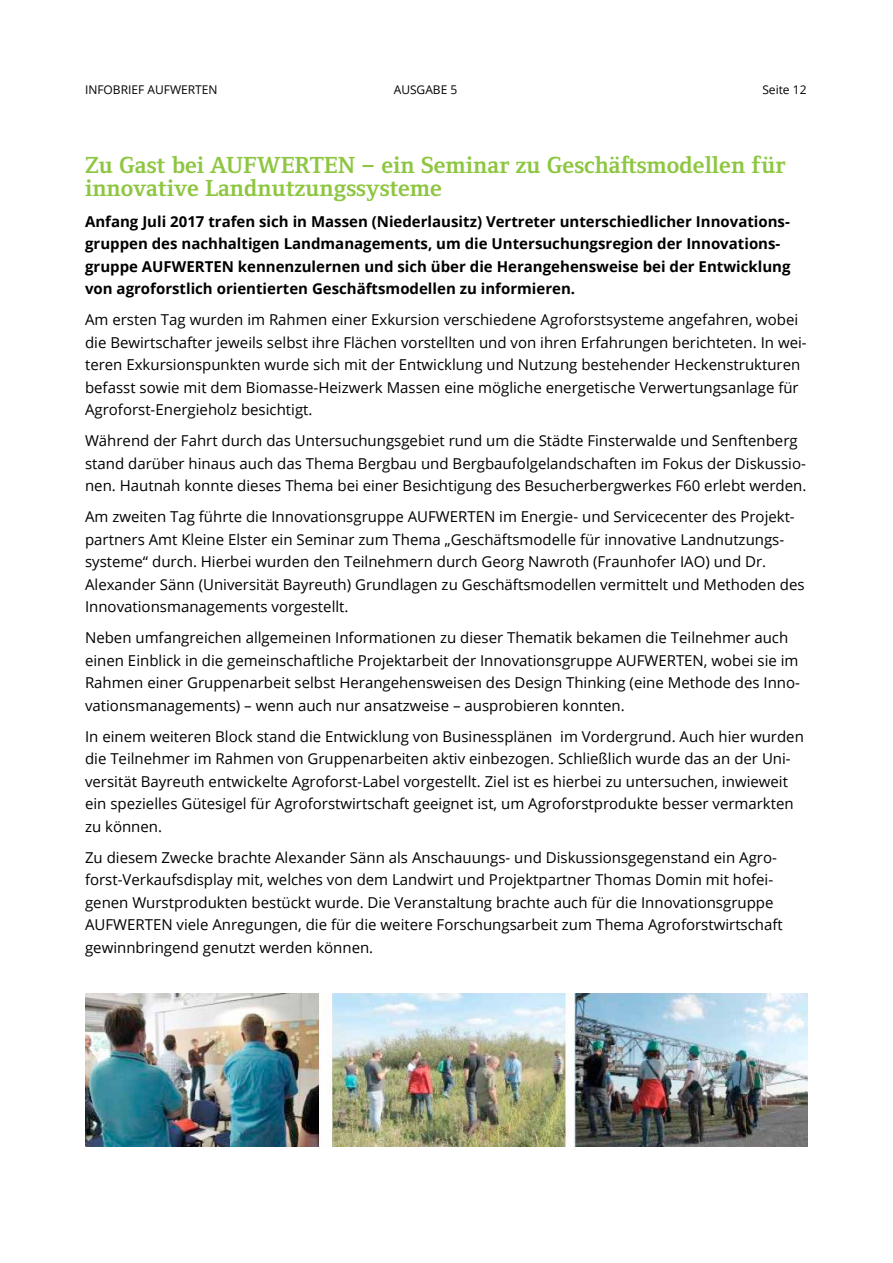
<style>
.page{position:relative;width:893px;height:1263px;background:#fff}
.page>*{position:absolute;margin:0;border:0;box-sizing:border-box;transform-origin:0 0}
.t1{font:700 24px/22.5px "Foundry Form Serif";color:#8dc640}
.t2{font:15px/22.5px "Open Sans";color:#000}
.t3{font:700 15px/22.5px "Open Sans";color:#000}
.t4{font:12px "Open Sans";color:#000}
</style>
<div class="page">
<img style="left:85px;top:993px;width:723px;height:154px">
<p class="t4" style="left:85px;top:82px;width:134px">INFOBRIEF AUFWERTEN</p>
<p class="t4" style="left:394px;top:82px;width:65px">AUSGABE 5</p>
<p class="t4" style="left:762px;top:82px;width:46px">Seite 12</p>
<h1 class="t1" style="left:85px;top:154px;width:702px">Zu Gast bei AUFWERTEN – ein Seminar zu Geschäftsmodellen für innovative Landnutzungssysteme</h1>
<p class="t3" style="left:85px;top:210px;width:707px">Anfang Juli 2017 trafen sich in Massen (Niederlausitz) Vertreter unterschiedlicher Innovations&shy;gruppen des nachhaltigen Landmanagements, um die Untersuchungsregion der Innovations&shy;gruppe AUFWERTEN kennenzulernen und sich über die Herangehensweise bei der Entwicklung von agroforstlich orientierten Geschäftsmodellen zu informieren.</p>
<p class="t2" style="left:85px;top:308px;width:723px">Am ersten Tag wurden im Rahmen einer Exkursion verschiedene Agroforstsysteme angefahren, wobei die Bewirtschafter jeweils selbst ihre Flächen vorstellten und von ihren Erfahrungen berichteten. In wei&shy;teren Exkursionspunkten wurde sich mit der Entwicklung und Nutzung bestehender Heckenstrukturen befasst sowie mit dem Biomasse-Heizwerk Massen eine mögliche energetische Verwertungsanlage für Agroforst-Energieholz besichtigt.</p>
<p class="t2" style="left:85px;top:429px;width:723px">Während der Fahrt durch das Untersuchungsgebiet rund um die Städte Finsterwalde und Senftenberg stand darüber hinaus auch das Thema Bergbau und Bergbaufolgelandschaften im Fokus der Diskussio&shy;nen. Hautnah konnte dieses Thema bei einer Besichtigung des Besucherbergwerkes F60 erlebt werden.</p>
<p class="t2" style="left:85px;top:505px;width:721px">Am zweiten Tag führte die Innovationsgruppe AUFWERTEN im Energie- und Servicecenter des Projekt&shy;partners Amt Kleine Elster ein Seminar zum Thema „Geschäftsmodelle für innovative Landnutzungs&shy;systeme“ durch. Hierbei wurden den Teilnehmern durch Georg Nawroth (Fraunhofer IAO) und Dr.<br>Alexander Sänn (Universität Bayreuth) Grundlagen zu Geschäftsmodellen vermittelt und Methoden des Innovationsmanagements vorgestellt.</p>
<p class="t2" style="left:85px;top:626px;width:716px">Neben umfangreichen allgemeinen Informationen zu dieser Thematik bekamen die Teilnehmer auch einen Einblick in die gemeinschaftliche Projektarbeit der Innovationsgruppe AUFWERTEN, wobei sie im Rahmen einer Gruppenarbeit selbst Herangehensweisen des Design Thinking (eine Methode des Inno&shy;vationsmanagements) – wenn auch nur ansatzweise – ausprobieren konnten.</p>
<p class="t2" style="left:85px;top:725px;width:720px">In einem weiteren Block stand die Entwicklung von Businessplänen im Vordergrund. Auch hier wurden die Teilnehmer im Rahmen von Gruppenarbeiten aktiv einbezogen. Schließlich wurde das an der Uni&shy;versität Bayreuth entwickelte Agroforst-Label vorgestellt. Ziel ist es hierbei zu untersuchen, inwieweit ein spezielles Gütesigel für Agroforstwirtschaft geeignet ist, um Agroforstprodukte besser vermarkten zu können.</p>
<p class="t2" style="left:85px;top:846px;width:699px">Zu diesem Zwecke brachte Alexander Sänn als Anschauungs- und Diskussionsgegenstand ein Agro&shy;forst-Verkaufsdisplay mit, welches von dem Landwirt und Projektpartner Thomas Domin mit hofei&shy;genen Wurstprodukten bestückt wurde. Die Veranstaltung brachte auch für die Innovationsgruppe AUFWERTEN viele Anregungen, die für die weitere Forschungsarbeit zum Thema Agroforstwirtschaft gewinnbringend genutzt werden können.</p>
</div>
